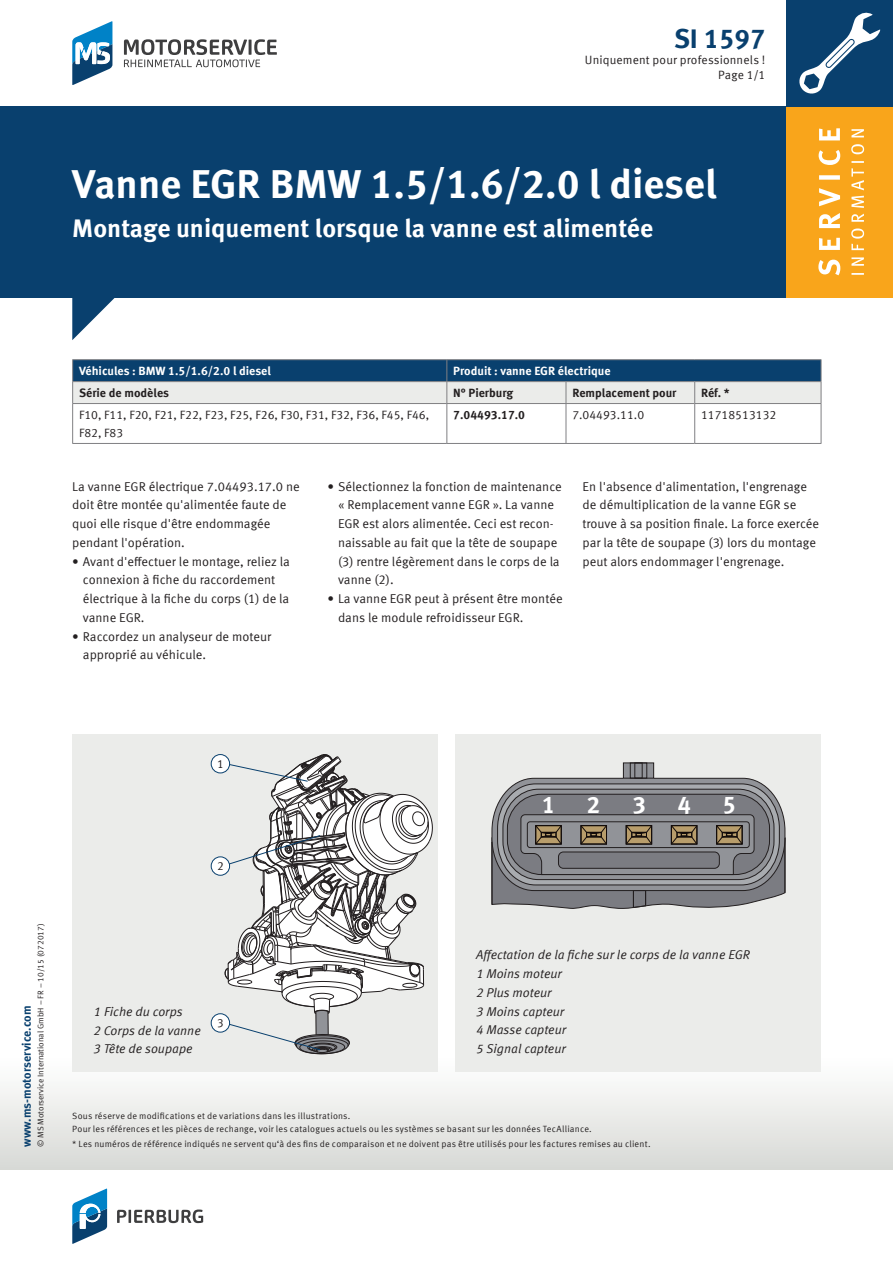
<style>
.page{position:relative;width:893px;height:1263px;background:#fff}
.page>*{position:absolute;margin:0;border:0;box-sizing:border-box;transform-origin:0 0}
.t1{font:700 40.5px "Meta Offc Pro";color:#fff}
.t2{font:700 27px "Meta Offc Pro";color:#09406e}
.t3{font:700 25.5px "Meta Offc Pro";color:#fff}
.t4{font:700 23.85px "Meta Offc Pro";color:#fff}
.t5{font:12.75px/18.8px "Meta Offc Pro Norm";color:#231f20}
.t6{font:12.75px/18.8px "Meta Offc Pro Norm Ita";color:#231f20}
.t7{font:12px/18px "Meta Offc Pro Norm";color:#231f20}
.t8{font:700 12px "Meta Offc Pro";color:#fff}
.t9{font:700 12px "Meta Offc Pro";color:#231f20}
.t10{font:700 12px "Meta Offc Pro";color:#09406e}
.t11{font:11.7px "Meta Offc Pro Norm";color:#231f20}
.t12{font:9px/13.5px "Meta Offc Pro Norm";letter-spacing:.025em;color:#231f20}
.t13{font:8.25px "Meta Offc Pro Norm";color:#231f20}
</style>
<div class="page">
<svg style="left:72px;top:298px;width:43px;height:42px"></svg>
<div style="left:0;top:106px;width:893px;height:192px;background:#09406e"></div>
<div style="left:787px;top:106px;width:106px;height:192px;background:#f9a51b"></div>
<div style="left:787px;top:0;width:106px;height:106px;background:#09406e"></div>
<svg style="left:799px;top:12px;width:81px;height:82px"></svg>
<svg style="left:851px;top:129px;width:13px;height:146px"></svg>
<svg style="left:818px;top:128px;width:22px;height:147px"></svg>
<svg style="left:124px;top:39px;width:153px;height:28px"></svg>
<svg style="left:72px;top:21px;width:40px;height:64px"></svg>
<div style="left:0;top:1054px;width:893px;height:115px;background:linear-gradient(to bottom,#fff,#d8d9d6)"></div>
<svg style="left:117px;top:1209px;width:86px;height:14px"></svg>
<svg style="left:72px;top:1188px;width:35px;height:56px"></svg>
<div style="left:72px;top:734px;width:366px;height:338px;background:#ebecea"></div>
<div style="left:455px;top:734px;width:366px;height:338px;background:#ebecea"></div>
<svg style="left:625px;top:764px;width:27px;height:13px"></svg>
<div style="left:623px;top:762px;width:31px;height:17px;border:1px solid #231f20"></div>
<div style="left:630px;top:763px;width:17px;height:15px;border:1px solid #231f20"></div>
<svg style="left:491px;top:777px;width:294px;height:131px;background:#808082"></svg>
<svg style="left:219px;top:754px;width:214px;height:300px"></svg>
<div style="left:211px;top:857px;width:19px;height:18px;background:#fff;border-radius:50%"></div>
<div style="left:211px;top:856px;width:19px;height:20px;border:1px solid #09406e;border-radius:50%"></div>
<div style="left:211px;top:754px;width:19px;height:19px;background:#fff;border-radius:50%"></div>
<div style="left:211px;top:754px;width:19px;height:19px;border:1px solid #09406e;border-radius:50%"></div>
<div style="left:211px;top:1014px;width:19px;height:18px;background:#fff;border-radius:50%"></div>
<div style="left:211px;top:1013px;width:19px;height:19px;border:1px solid #09406e;border-radius:50%"></div>
<hr style="left:72px;top:359px;width:375px;height:1px;background:#808083">
<hr style="left:447px;top:359px;width:119px;height:1px;background:#808083">
<hr style="left:566px;top:359px;width:129px;height:1px;background:#808083">
<hr style="left:695px;top:359px;width:126px;height:1px;background:#808083">
<svg style="left:72px;top:360px;width:750px;height:43px;background:#7a95aa"></svg>
<hr style="left:72px;top:403px;width:375px;height:1px;background:#808083">
<hr style="left:72px;top:404px;width:1px;height:39px;background:#808083">
<hr style="left:447px;top:403px;width:119px;height:1px;background:#808083">
<hr style="left:446px;top:404px;width:1px;height:39px;background:#808083">
<hr style="left:566px;top:403px;width:129px;height:1px;background:#808083">
<hr style="left:695px;top:403px;width:126px;height:1px;background:#808083">
<hr style="left:694px;top:404px;width:1px;height:39px;background:#808083">
<hr style="left:821px;top:404px;width:1px;height:39px;background:#808083">
<hr style="left:72px;top:443px;width:375px;height:1px;background:#808083">
<hr style="left:447px;top:443px;width:119px;height:1px;background:#808083">
<hr style="left:566px;top:443px;width:129px;height:1px;background:#808083">
<hr style="left:695px;top:443px;width:126px;height:1px;background:#808083">
<hr style="left:566px;top:404px;width:1px;height:39px;background:#808083">
<h2 class="t2" style="left:674px;top:18px;width:93px">SI 1597</h2>
<p class="t7" style="left:585px;top:50px;width:182px">Uniquement pour professionnels !</p>
<p class="t7" style="left:718px;top:65px;width:49px">Page 1/1</p>
<h1 class="t1" style="left:72px;top:152px;width:646px">Vanne EGR BMW 1.5/1.6/2.0 l diesel</h1>
<h3 class="t3" style="left:72px;top:208px;width:582px">Montage uniquement lorsque la vanne est alimentée</h3>
<p class="t8" style="left:79px;top:362px;width:193px">Véhicules : BMW 1.5/1.6/2.0 l diesel</p>
<p class="t8" style="left:453px;top:362px;width:159px">Produit : vanne EGR électrique</p>
<p class="t9" style="left:79px;top:384px;width:91px">Série de modèles</p>
<p class="t9" style="left:453px;top:384px;width:61px">N° Pierburg</p>
<p class="t9" style="left:572px;top:384px;width:106px">Remplacement pour</p>
<p class="t9" style="left:701px;top:384px;width:30px">Réf. *</p>
<p class="t7" style="left:79px;top:405px;width:352px">F10, F11, F20, F21, F22, F23, F25, F26, F30, F31, F32, F36, F45, F46,<br>F82, F83</p>
<p class="t9" style="left:453px;top:405px;width:73px">7.04493.17.0</p>
<p class="t7" style="left:572px;top:405px;width:73px">7.04493.11.0</p>
<p class="t7" style="left:701px;top:405px;width:77px">11718513132</p>
<p class="t5" style="left:72px;top:476px;width:229px">La vanne EGR électrique 7.04493.17.0 ne doit être montée qu'alimentée faute de quoi elle risque d'être endommagée pendant l'opération.</p>
<p class="t5" style="left:83px;top:551px;width:208px;text-indent:-11px">• Avant d'effectuer le montage, reliez la connexion à fiche du raccordement électrique à la fiche du corps (1) de la vanne EGR.</p>
<p class="t5" style="left:83px;top:626px;width:190px;text-indent:-11px">• Raccordez un analyseur de moteur approprié au véhicule.</p>
<p class="t5" style="left:338px;top:476px;width:225px;text-indent:-11px">• Sélectionnez la fonction de maintenance « Remplacement vanne EGR ». La vanne EGR est alors alimentée. Ceci est recon&shy;naissable au fait que la tête de soupape (3) rentre légèrement dans le corps de la vanne (2).</p>
<p class="t5" style="left:338px;top:589px;width:226px;text-indent:-11px">• La vanne EGR peut à présent être montée dans le module refroidisseur EGR.</p>
<p class="t5" style="left:583px;top:476px;width:238px">En l'absence d'alimentation, l'engrenage de démultiplication de la vanne EGR se trouve à sa position finale. La force exercée par la tête de soupape (3) lors du montage peut alors endommager l'engrenage.</p>
<p class="t13" style="left:34px;top:1147px;width:225px;rotate:-90deg">© MS Motorservice International GmbH – FR – 10/15 (072017)</p>
<p class="t10" style="left:17px;top:1147px;width:143px;rotate:-90deg">www.ms-motorservice.com</p>
<p class="t11" style="left:217px;top:755px;width:8px">1</p>
<p class="t11" style="left:217px;top:857px;width:8px">2</p>
<p class="t6" style="left:94px;top:1001px;width:109px">1 Fiche du corps<br>2 Corps de la vanne<br>3 Tête de soupape</p>
<p class="t11" style="left:217px;top:1014px;width:8px">3</p>
<h3 class="t4" style="left:542px;top:786px;width:15px">1</h3>
<h3 class="t4" style="left:587px;top:786px;width:15px">2</h3>
<h3 class="t4" style="left:632px;top:786px;width:15px">3</h3>
<h3 class="t4" style="left:678px;top:786px;width:15px">4</h3>
<h3 class="t4" style="left:722px;top:786px;width:15px">5</h3>
<p class="t6" style="left:476px;top:945px;width:275px">Affectation de la fiche sur le corps de la vanne EGR<br>1 Moins moteur<br>2 Plus moteur<br>3 Moins capteur<br>4 Masse capteur<br>5 Signal capteur</p>
<p class="t12" style="left:72px;top:1108px;width:521px">Sous réserve de modifications et de variations dans les illustrations.<br>Pour les références et les pièces de rechange, voir les catalogues actuels ou les systèmes se basant sur les données TecAlliance.</p>
<p class="t12" style="left:72px;top:1136px;width:580px">* Les numéros de référence indiqués ne servent qu‘à des fins de comparaison et ne doivent pas être utilisés pour les factures remises au client.</p>
</div>
